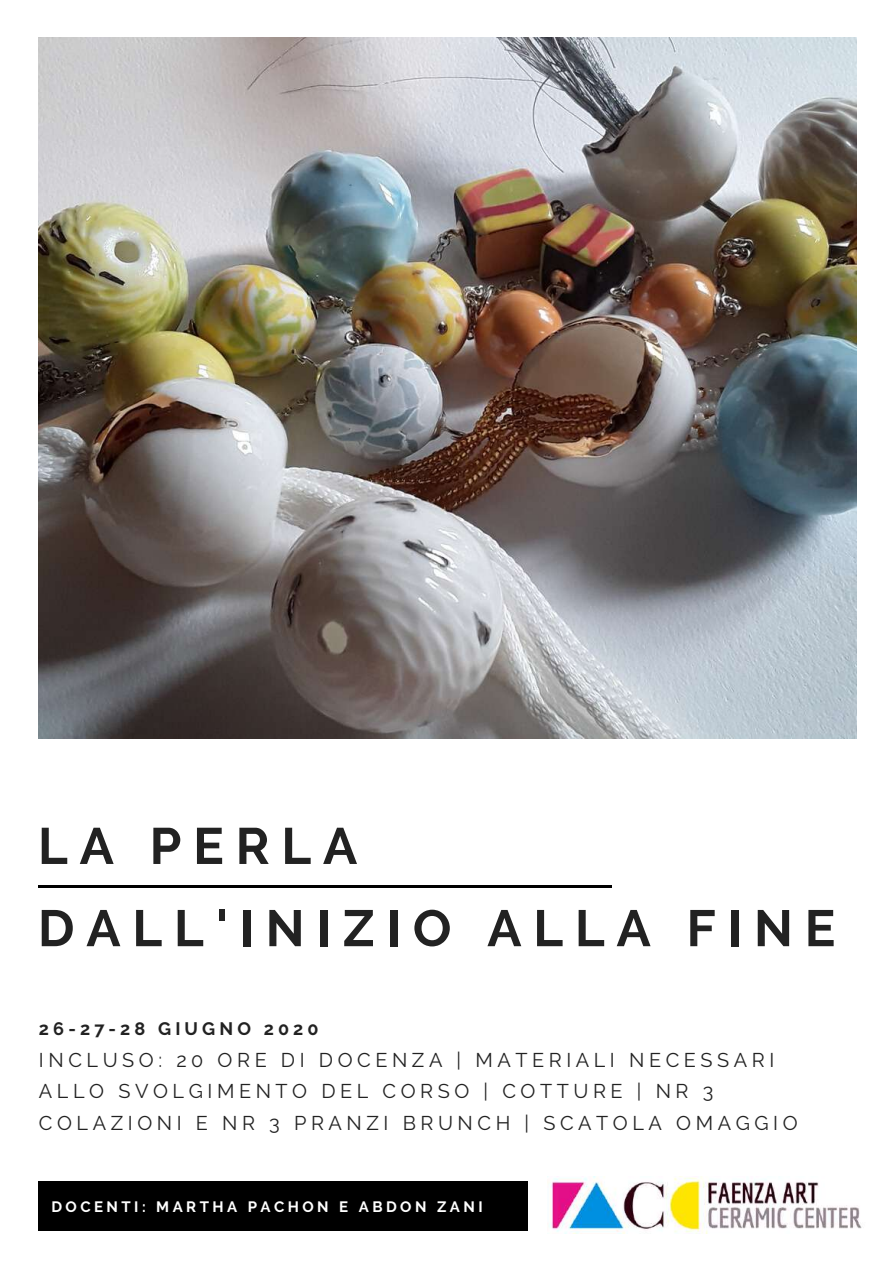
<style>
.page{position:relative;width:894px;height:1264px;background:#fff}
.page>*{position:absolute;margin:0;border:0;box-sizing:border-box;transform-origin:0 0}
.t1{font:700 51px/82.2px "Raleway";letter-spacing:.23em;color:#222}
.t2{font:19.8px/31.5px "Raleway";letter-spacing:.23em;color:#222}
.t3{font:700 18px "Raleway";letter-spacing:.23em;color:#222}
.t4{font:700 15px "Raleway";letter-spacing:.23em;color:#fff}
</style>
<div class="page">
<img style="left:38px;top:38px;width:818px;height:700px">
<div style="left:38px;top:1181px;width:489px;height:49px;background:#000"></div>
<hr style="left:38px;top:885px;width:573px;height:2px;background:#000">
<img style="left:547px;top:1176px;width:315px;height:57px">
<h1 class="t1" style="left:38px;top:804px;width:798px">LA PERLA<br>DALL'INIZIO ALLA FINE</h1>
<p class="t3" style="left:39px;top:1018px;width:281px">26-27-28 GIUGNO 2020</p>
<p class="t2" style="left:39px;top:1043px;width:760px">INCLUSO: 20 ORE DI DOCENZA | MATERIALI NECESSARI<br>ALLO SVOLGIMENTO DEL CORSO | COTTURE | NR 3<br>COLAZIONI E NR 3 PRANZI BRUNCH | SCATOLA OMAGGIO</p>
<p class="t4" style="left:51px;top:1198px;width:432px">DOCENTI: MARTHA PACHON E ABDON ZANI</p>
</div>
